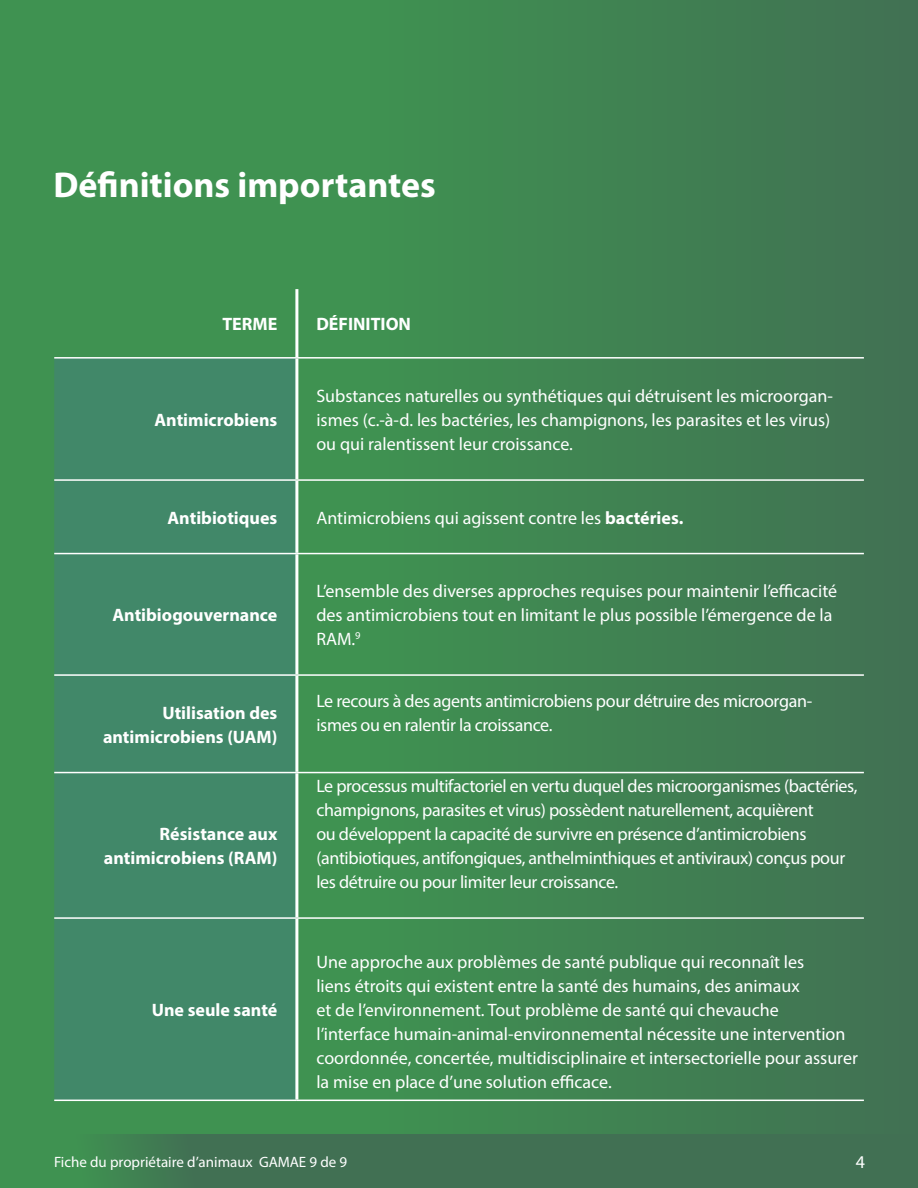
<style>
.page{position:relative;width:918px;height:1188px;background:#fff}
.page>*{position:absolute;margin:0;border:0;box-sizing:border-box;transform-origin:0 0}
.t1{font:700 36px "Myriad Pro";color:#fff}
.Paragraph_Style_4{font:18px/24px "Myriad Pro";letter-spacing:-.005em;color:#fff}
.Paragraph_Style_1{font:18px/24px "Myriad Pro";color:#fff}
.t2{font:700 18px "Myriad Pro";color:#fff}
.t3{font:15px "Myriad Pro";color:#fff}
.s1{font-weight:700}
</style>
<div class="page">
<div style="left:0;top:0;width:918px;height:1188px;background:linear-gradient(to right,#3f9a51,#417653)"></div>
<div style="left:54px;top:359px;width:241px;height:741px;background:#418869"></div>
<hr style="left:295px;top:289px;width:3px;height:68px;background:#fff">
<hr style="left:54px;top:357px;width:243px;height:2px;background:#fff">
<hr style="left:297px;top:357px;width:567px;height:2px;background:#fff">
<hr style="left:295px;top:554px;width:3px;height:120px;background:#fff">
<hr style="left:295px;top:481px;width:3px;height:72px;background:#fff">
<hr style="left:54px;top:553px;width:243px;height:1px;background:#fff">
<hr style="left:297px;top:553px;width:567px;height:1px;background:#fff">
<hr style="left:295px;top:359px;width:3px;height:120px;background:#fff">
<hr style="left:54px;top:479px;width:243px;height:2px;background:#fff">
<hr style="left:297px;top:479px;width:567px;height:2px;background:#fff">
<hr style="left:54px;top:674px;width:243px;height:2px;background:#fff">
<hr style="left:297px;top:674px;width:567px;height:2px;background:#fff">
<hr style="left:54px;top:772px;width:243px;height:1px;background:#fff">
<hr style="left:297px;top:772px;width:567px;height:1px;background:#fff">
<hr style="left:54px;top:917px;width:243px;height:2px;background:#fff">
<hr style="left:297px;top:917px;width:567px;height:2px;background:#fff">
<hr style="left:54px;top:1100px;width:243px;height:1px;background:#fff">
<hr style="left:297px;top:1100px;width:567px;height:1px;background:#fff">
<hr style="left:295px;top:676px;width:3px;height:96px;background:#fff">
<hr style="left:295px;top:773px;width:3px;height:144px;background:#fff">
<hr style="left:295px;top:919px;width:3px;height:181px;background:#fff">
<svg style="left:0;top:1134px;width:918px;height:54px;background:#407552"></svg>
<p class="t1" style="left:53px;top:161px;width:384px">Définitions importantes</p>
<p class="t2" style="left:222px;top:312px;width:56px">TERME</p>
<p class="t2" style="left:316px;top:312px;width:96px">DÉFINITION</p>
<p class="t2" style="left:155px;top:408px;width:124px">Antimicrobiens</p>
<p class="Paragraph_Style_1" style="left:316px;top:384px;width:518px">Substances naturelles ou synthétiques qui détruisent les microorgan&shy;ismes (c.-à-d. les bactéries, les champignons, les parasites et les virus) ou qui ralentissent leur croissance.</p>
<p class="t2" style="left:168px;top:506px;width:111px">Antibiotiques</p>
<p class="Paragraph_Style_4" style="left:316px;top:505px;width:368px">Antimicrobiens qui agissent contre les <span class="s1">bactéries.</span></p>
<p class="t2" style="left:113px;top:603px;width:166px">Antibiogouvernance</p>
<p class="t2" style="left:162px;top:701px;width:117px">Utilisation des</p>
<p class="t2" style="left:103px;top:725px;width:176px">antimicrobiens (UAM)</p>
<p class="t2" style="left:160px;top:822px;width:119px">Résistance aux</p>
<p class="t2" style="left:104px;top:846px;width:175px">antimicrobiens (RAM)</p>
<p class="t2" style="left:152px;top:998px;width:127px">Une seule santé</p>
<p class="Paragraph_Style_4" style="left:316px;top:579px;width:522px">L’ensemble des diverses approches requises pour maintenir l’efficacité des antimicrobiens tout en limitant le plus possible l’émergence de la<br>RAM.<sup>9</sup></p>
<p class="Paragraph_Style_4" style="left:316px;top:688px;width:497px">Le recours à des agents antimicrobiens pour détruire des microorgan&shy;ismes ou en ralentir la croissance.</p>
<p class="Paragraph_Style_4" style="left:316px;top:774px;width:543px">Le processus multifactoriel en vertu duquel des microorganismes (bactéries, champignons, parasites et virus) possèdent naturellement, acquièrent<br>ou développent la capacité de survivre en présence d’antimicrobiens (antibiotiques, antifongiques, anthelminthiques et antiviraux) conçus pour les détruire ou pour limiter leur croissance.</p>
<p class="Paragraph_Style_4" style="left:316px;top:950px;width:543px">Une approche aux problèmes de santé publique qui reconnaît les<br>liens étroits qui existent entre la santé des humains, des animaux<br>et de l’environnement. Tout problème de santé qui chevauche<br>l’interface humain-animal-environnemental nécessite une intervention coordonnée, concertée, multidisciplinaire et intersectorielle pour assurer la mise en place d’une solution efficace.</p>
<p class="t3" style="left:54px;top:1152px;width:295px">Fiche du propriétaire d’animaux GAMAE 9 de 9</p>
<p class="Paragraph_Style_4" style="left:856px;top:1149px;width:11px">4</p>
</div>
